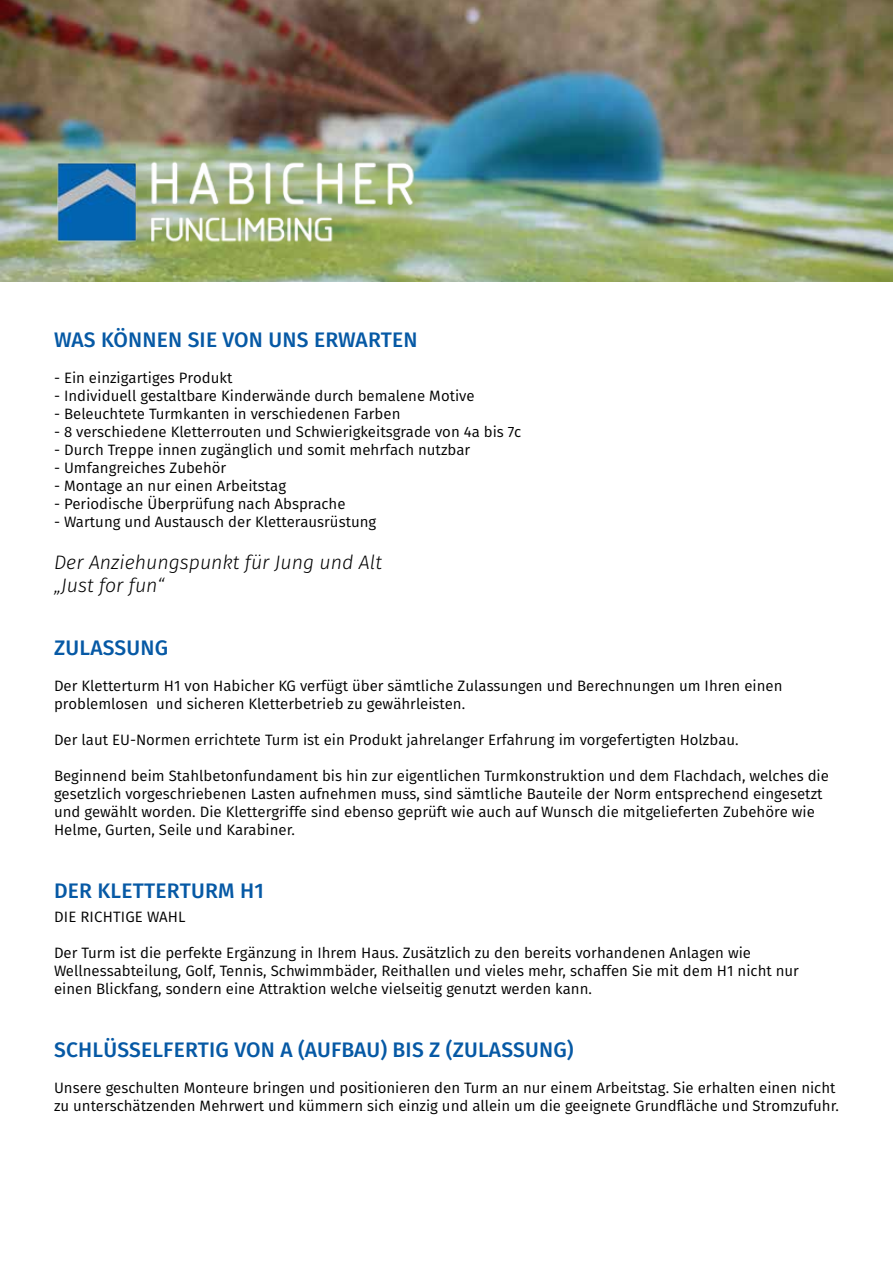
<style>
.page{position:relative;width:893px;height:1263px;background:#fff}
.page>*{position:absolute;margin:0;border:0;box-sizing:border-box;transform-origin:0 0}
.t1{font:500 21px "Fira Sans";letter-spacing:.01em;color:#0659a5}
.t2{font:italic 300 19.5px/23.4px "Fira Sans";color:#000}
.t3{font:15px/18px "Fira Sans";color:#000}
</style>
<div class="page">
<img style="left:0;top:0;width:893px;height:282px">
<img style="left:54px;top:153px;width:365px;height:94px">
<h1 class="t1" style="left:54px;top:323px;width:365px">WAS KÖNNEN SIE VON UNS ERWARTEN</h1>
<p class="t3" style="left:54px;top:368px;width:180px">- Ein einzigartiges Produkt</p>
<p class="t3" style="left:54px;top:386px;width:422px">- Individuell gestaltbare Kinderwände durch bemalene Motive</p>
<p class="t3" style="left:54px;top:404px;width:348px">- Beleuchtete Turmkanten in verschiedenen Farben</p>
<p class="t3" style="left:54px;top:422px;width:469px">- 8 verschiedene Kletterrouten und Schwierigkeitsgrade von 4a bis 7c</p>
<p class="t3" style="left:54px;top:440px;width:418px">- Durch Treppe innen zugänglich und somit mehrfach nutzbar</p>
<p class="t3" style="left:54px;top:458px;width:174px">- Umfangreiches Zubehör</p>
<p class="t3" style="left:54px;top:476px;width:234px">- Montage an nur einen Arbeitstag</p>
<p class="t3" style="left:54px;top:494px;width:293px">- Periodische Überprüfung nach Absprache</p>
<p class="t3" style="left:54px;top:512px;width:324px">- Wartung und Austausch der Kletterausrüstung</p>
<h2 class="t2" style="left:54px;top:550px;width:329px">Der Anziehungspunkt für Jung und Alt „Just for fun“</h2>
<h1 class="t1" style="left:54px;top:631px;width:116px">ZULASSUNG</h1>
<p class="t3" style="left:54px;top:676px;width:730px">Der Kletterturm H1 von Habicher KG verfügt über sämtliche Zulassungen und Berechnungen um Ihren einen problemlosen und sicheren Kletterbetrieb zu gewährleisten.</p>
<p class="t3" style="left:54px;top:730px;width:686px">Der laut EU-Normen errichtete Turm ist ein Produkt jahrelanger Erfahrung im vorgefertigten Holzbau.</p>
<p class="t3" style="left:54px;top:766px;width:776px">Beginnend beim Stahlbetonfundament bis hin zur eigentlichen Turmkonstruktion und dem Flachdach, welches die gesetzlich vorgeschriebenen Lasten aufnehmen muss, sind sämtliche Bauteile der Norm entsprechend eingesetzt und gewählt worden. Die Klettergriffe sind ebenso geprüft wie auch auf Wunsch die mitgelieferten Zubehöre wie Helme, Gurten, Seile und Karabiner.</p>
<h1 class="t1" style="left:54px;top:874px;width:211px">DER KLETTERTURM H1</h1>
<p class="t3" style="left:54px;top:907px;width:133px">DIE RICHTIGE WAHL</p>
<p class="t3" style="left:54px;top:943px;width:746px">Der Turm ist die perfekte Ergänzung in Ihrem Haus. Zusätzlich zu den bereits vorhandenen Anlagen wie<br>Wellnessabteilung, Golf, Tennis, Schwimmbäder, Reithallen und vieles mehr, schaffen Sie mit dem H1 nicht nur einen Blickfang, sondern eine Attraktion welche vielseitig genutzt werden kann.</p>
<h1 class="t1" style="left:54px;top:1033px;width:521px">SCHLÜSSELFERTIG VON A (AUFBAU) BIS Z (ZULASSUNG)</h1>
<p class="t3" style="left:54px;top:1078px;width:786px">Unsere geschulten Monteure bringen und positionieren den Turm an nur einem Arbeitstag. Sie erhalten einen nicht zu unterschätzenden Mehrwert und kümmern sich einzig und allein um die geeignete Grundfläche und Stromzufuhr.</p>
</div>
